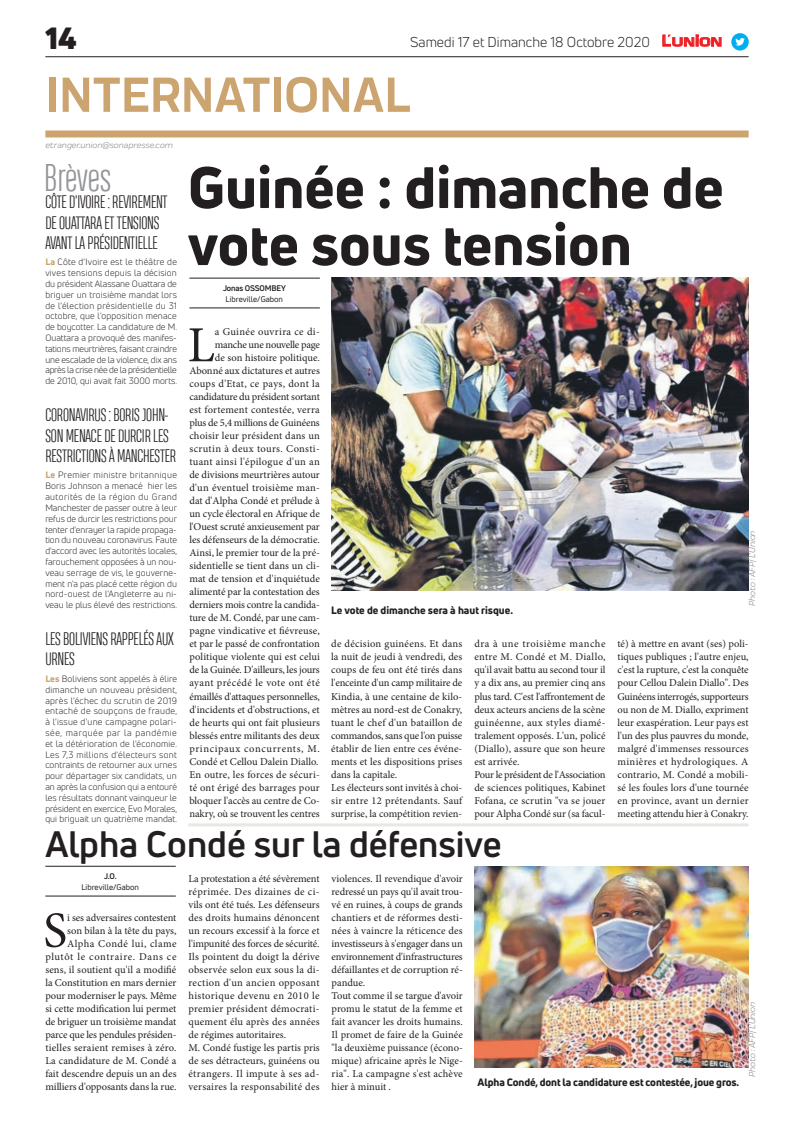
<style>
.page{position:relative;width:794px;height:1129px;background:#fff}
.page>*{position:absolute;margin:0;border:0;box-sizing:border-box;transform-origin:0 0}
.t1{font:800 57px/57px "Uni Neue";color:#231f20}
.t2{font:700 51px "Praktika";color:#cca470}
.t3{font:50.5px "Minion Pro";color:#231f20}
.t4{font:700 36px "Uni Neue";color:#231f20}
.t5{font:300 36px "Heading Compressed Pro";color:#939598}
.t6{font:900 30px "Uni Neue";color:#231f20}
.t7{font:300 17px/20.4px "Heading Compressed Pro";letter-spacing:-.01em;color:#231f20}
.t8{font:14px "Uni Neue";color:#231f20}
.t9{font:10.5px/13px "Minion Pro";color:#231f20}
.t10{font:800 10.5px "Uni Neue";letter-spacing:-.01em;color:#231f20}
.t11{font:9px/10.8px "Uni Neue";color:#231f20;text-align:justify}
.t12{font:italic 9px "Praktika";color:#818386}
.t13{font:8px "Uni Neue";color:#231f20}
.t14{font:700 8px "Uni Neue";letter-spacing:-.02em;color:#231f20}
.s1{font-family:"Eurostile";font-weight:600;font-size:14.9px;color:#ee1d23}
.s2{font-family:"Eurostile";font-weight:600;font-size:11.4px;color:#ee1d23}
.s3{font-weight:800;color:#cca470}
</style>
<div class="page">
<hr style="left:45px;top:56px;width:703px;height:1px;background:#231f20">
<div style="left:45px;top:130px;width:703px;height:7px;background:#cca470"></div>
<svg style="left:662px;top:34px;width:60px;height:13px"></svg>
<div style="left:731px;top:33px;width:17px;height:18px;background:#00aeef;border-radius:50%"></div>
<svg style="left:735px;top:38px;width:10px;height:8px"></svg>
<hr style="left:45px;top:895px;width:131px;height:1px;background:#231f20">
<hr style="left:45px;top:865px;width:131px;height:1px;background:#231f20">
<img style="left:474px;top:866px;width:274px;height:201px">
<hr style="left:188px;top:823px;width:560px;height:3px;background:#e7e8e2">
<hr style="left:189px;top:307px;width:131px;height:1px;background:#231f20">
<hr style="left:189px;top:278px;width:131px;height:1px;background:#231f20">
<img style="left:331px;top:278px;width:417px;height:312px">
<h3 class="t6" style="left:45px;top:17px;width:33px">14</h3>
<h2 class="t2" style="left:45px;top:54px;width:367px">INTERNATIONAL</h2>
<p class="t12" style="left:45px;top:139px;width:129px">etranger.union@sonapresse.com</p>
<h3 class="t8" style="left:410px;top:33px;width:313px">Samedi 17 et Dimanche 18 Octobre 2020 <span class="s1">L</span><span class="s2">UNION</span></h3>
<h3 class="t5" style="left:44px;top:157px;width:68px">Brèves</h3>
<h3 class="t7" style="left:45px;top:193px;width:124px">CÔTE D'IVOIRE : REVIREMENT<br>DE OUATTARA ET TENSIONS<br>AVANT LA PRÉSIDENTIELLE</h3>
<p class="t11" style="left:45px;top:257px;width:133px"><span class="s3">La</span> Côte d'Ivoire est le théâtre de vives tensions depuis la décision du président Alassane Ouattara de briguer un troisième mandat lors de l'élection présidentielle du 31 octobre, que l'opposition menace de boycotter. La candidature de M.<br>Ouattara a provoqué des manifes&shy;tations meurtrières, faisant craindre une escalade de la violence, dix ans après la crise née de la présidentielle de 2010, qui avait fait 3000 morts.</p>
<h3 class="t7" style="left:45px;top:406px;width:132px">CORONAVIRUS : BORIS JOHN-<br>SON MENACE DE DURCIR LES<br>RESTRICTIONS À MANCHESTER</h3>
<p class="t11" style="left:45px;top:470px;width:133px"><span class="s3">Le</span> Premier ministre britannique Boris Johnson a menacé hier les autorités de la région du Grand Manchester de passer outre à leur refus de durcir les restrictions pour tenter d'enrayer la rapide propaga&shy;tion du nouveau coronavirus. Faute d'accord avec les autorités locales, farouchement opposées à un nou&shy;veau serrage de vis, le gouverne&shy;ment n'a pas placé cette région du nord-ouest de l'Angleterre au ni&shy;veau le plus élevé des restrictions.</p>
<h3 class="t7" style="left:45px;top:630px;width:130px">LES BOLIVIENS RAPPELÉS AUX<br>URNES</h3>
<p class="t11" style="left:45px;top:673px;width:133px"><span class="s3">Les</span> Boliviens sont appelés à élire dimanche un nouveau président, après l'échec du scrutin de 2019 entaché de soupçons de fraude, à l'issue d'une campagne polari&shy;sée, marquée par la pandémie et la détérioration de l'économie.<br>Les 7,3 millions d'électeurs sont contraints de retourner aux urnes pour départager six candidats, un an après la confusion qui a entouré les résultats donnant vainqueur le président en exercice, Evo Morales, qui briguait un quatrième mandat.</p>
<h1 class="t1" style="left:188px;top:158px;width:537px">Guinée : dimanche de vote sous tension</h1>
<p class="t14" style="left:223px;top:283px;width:64px">Jonas OSSOMBEY</p>
<p class="t13" style="left:226px;top:293px;width:59px">Libreville/Gabon</p>
<p class="t9" style="left:189px;top:325px;width:132px;text-align:right">a Guinée ouvrira ce di&shy;manche une nouvelle page<br>de son histoire politique.<br>Abonné aux dictatures et autres coups d'Etat, ce pays, dont la candidature du président sortant est fortement contestée, verra plus de 5,4 millions de Guinéens choisir leur président dans un scrutin à deux tours. Consti&shy;tuant ainsi l'épilogue d'un an de divisions meurtrières autour d'un éventuel troisième man&shy;dat d'Alpha Condé et prélude à un cycle électoral en Afrique de l'Ouest scruté anxieusement par les défenseurs de la démocratie.<br>Ainsi, le premier tour de la pré&shy;sidentielle se tient dans un cli&shy;mat de tension et d'inquiétude alimenté par la contestation des derniers mois contre la candida&shy;ture de M. Condé, par une cam&shy;pagne vindicative et fiévreuse, et par le passé de confrontation politique violente qui est celui de la Guinée. D'ailleurs, les jours ayant précédé le vote ont été émaillés d'attaques personnelles, d'incidents et d'obstructions, et de heurts qui ont fait plusieurs blessés entre militants des deux principaux concurrents, M.<br>Condé et Cellou Dalein Diallo.<br>En outre, les forces de sécuri&shy;té ont érigé des barrages pour bloquer l'accès au centre de Co&shy;nakry, où se trouvent les centres</p>
<h3 class="t3" style="left:188px;top:311px;width:29px">L</h3>
<p class="t10" style="left:331px;top:603px;width:183px">Le vote de dimanche sera à haut risque.</p>
<p class="t12" style="left:746px;top:605px;width:77px;rotate:-90deg">Photo : AFP/ L’Union</p>
<p class="t9" style="left:331px;top:637px;width:133px">de décision guinéens. Et dans la nuit de jeudi à vendredi, des coups de feu ont été tirés dans l'enceinte d'un camp militaire de<br>Kindia, à une centaine de kilo&shy;mètres au nord-est de Conakry, tuant le chef d'un bataillon de commandos, sans que l'on puisse établir de lien entre ces événe&shy;ments et les dispositions prises dans la capitale.<br>Les électeurs sont invités à choi&shy;sir entre 12 prétendants. Sauf surprise, la compétition revien-</p>
<p class="t9" style="left:474px;top:637px;width:133px">dra à une troisième manche entre M. Condé et M. Diallo, qu'il avait battu au second tour il y a dix ans, au premier cinq ans plus tard. C'est l'affrontement de deux acteurs anciens de la scène guinéenne, aux styles diamé&shy;tralement opposés. L'un, policé (Diallo), assure que son heure est arrivée.<br>Pour le président de l'Association de sciences politiques, Kabinet<br>Fofana, ce scrutin "va se jouer pour Alpha Condé sur (sa facul-</p>
<p class="t9" style="left:617px;top:637px;width:133px;text-align:justify">té) à mettre en avant (ses) poli&shy;tiques publiques ; l'autre enjeu, c'est la rupture, c'est la conquête pour Cellou Dalein Diallo". Des Guinéens interrogés, supporteurs ou non de M. Diallo, expriment leur exaspération. Leur pays est l'un des plus pauvres du monde, malgré d'immenses ressources minières et hydrologiques. A contrario, M. Condé a mobili&shy;sé les foules lors d'une tournée en province, avant un dernier meeting attendu hier à Conakry.</p>
<h3 class="t4" style="left:45px;top:821px;width:458px">Alpha Condé sur la défensive</h3>
<p class="t14" style="left:104px;top:871px;width:14px">J.O.</p>
<p class="t13" style="left:82px;top:881px;width:59px">Libreville/Gabon</p>
<p class="t9" style="left:188px;top:871px;width:133px">La protestation a été sévèrement réprimée. Des dizaines de ci&shy;vils ont été tués. Les défenseurs des droits humains dénoncent un recours excessif à la force et l'impunité des forces de sécurité.<br>Ils pointent du doigt la dérive observée selon eux sous la di&shy;rection d'un ancien opposant historique devenu en 2010 le premier président démocrati&shy;quement élu après des années de régimes autoritaires.<br>M. Condé fustige les partis pris de ses détracteurs, guinéens ou étrangers. Il impute à ses ad&shy;versaires la responsabilité des</p>
<p class="t9" style="left:332px;top:871px;width:133px">violences. Il revendique d'avoir redressé un pays qu'il avait trou&shy;vé en ruines, à coups de grands chantiers et de réformes desti&shy;nées à vaincre la réticence des investisseurs à s'engager dans un environnement d'infrastructures défaillantes et de corruption ré&shy;pandue.<br>Tout comme il se targue d'avoir promu le statut de la femme et fait avancer les droits humains.<br>Il promet de faire de la Guinée "la deuxième puissance (écono&shy;mique) africaine après le Nige&shy;ria". La campagne s'est achève hier à minuit .</p>
<h3 class="t3" style="left:43px;top:896px;width:25px">S</h3>
<p class="t9" style="left:45px;top:910px;width:133px;text-align:right">i ses adversaires contestent<br>son bilan à la tête du pays,<br>Alpha Condé lui, clame plutôt le contraire. Dans ce sens, il soutient qu'il a modifié la Constitution en mars dernier pour moderniser le pays. Même si cette modification lui permet de briguer un troisième mandat parce que les pendules présiden&shy;tielles seraient remises à zéro.<br>La candidature de M. Condé a fait descendre depuis un an des milliers d'opposants dans la rue.</p>
<p class="t10" style="left:477px;top:1074px;width:263px">Alpha Condé, dont la candidature est contestée, joue gros.</p>
<p class="t12" style="left:746px;top:1076px;width:77px;rotate:-90deg">Photo : AFP/ L’Union</p>
</div>
